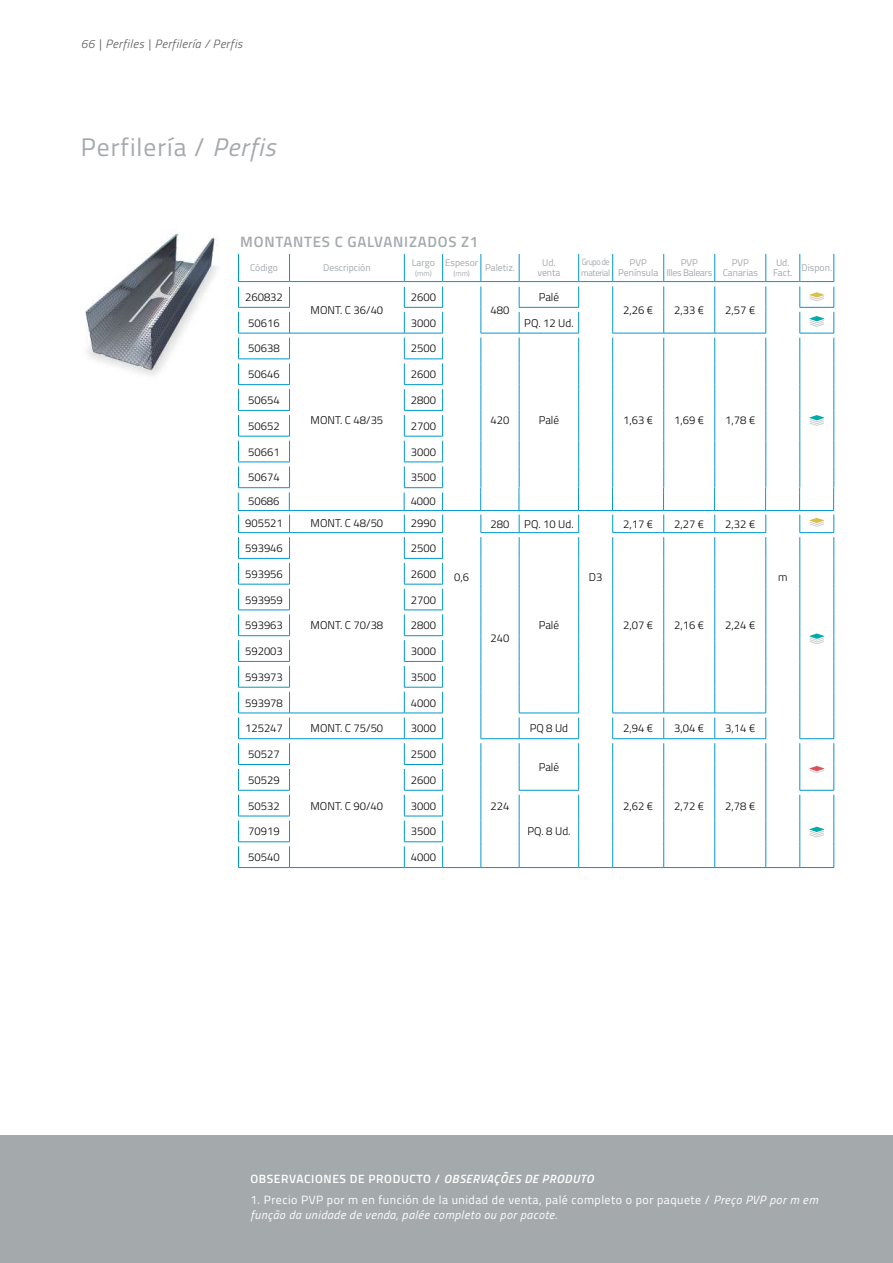
<style>
.page{position:relative;width:893px;height:1263px;background:#fff}
.page>*{position:absolute;margin:0;border:0;box-sizing:border-box;transform-origin:0 0}
.t1{font:25.5px "Titillium Web";letter-spacing:.04em;color:#a4a9ac}
.t2{font:600 15px "Titillium Web";letter-spacing:.05em;color:#a4a9ac}
.t3{font:12px/14.4px "Titillium Web";letter-spacing:.04em;color:#fff}
.t4{font:600 12px "Titillium Web";letter-spacing:.05em;color:#fff}
.t5{font:italic 300 12px "Titillium Web";letter-spacing:.04em;color:#575358}
.t6{font:300 11.25px "Titillium Web";color:#000}
.t7{font:9.75px/10.5px "Titillium Web";color:#a4a9ac;text-align:center}
.t8{font:9.75px/10.5px "Titillium Web";letter-spacing:-.03em;color:#a4a9ac;text-align:center}
.t9{font:9px/10.5px "Titillium Web";letter-spacing:-.04em;color:#a4a9ac;scale:.9 1}
.t10{font:7.5px "Titillium Web";color:#a4a9ac}
.s1{font-style:italic}
</style>
<div class="page">
<div style="left:0;top:1135px;width:893px;height:128px;background:#a4a9ac"></div>
<hr style="left:290px;top:867px;width:114px;height:1px;background:#0098cd">
<hr style="left:481px;top:867px;width:38px;height:1px;background:#0098cd">
<hr style="left:800px;top:867px;width:34px;height:1px;background:#0098cd">
<hr style="left:238px;top:867px;width:52px;height:1px;background:#0098cd">
<hr style="left:404px;top:867px;width:39px;height:1px;background:#0098cd">
<hr style="left:613px;top:867px;width:51px;height:1px;background:#0098cd">
<hr style="left:664px;top:867px;width:51px;height:1px;background:#0098cd">
<hr style="left:715px;top:867px;width:51px;height:1px;background:#0098cd">
<hr style="left:519px;top:867px;width:60px;height:1px;background:#0098cd">
<hr style="left:579px;top:867px;width:34px;height:1px;background:#0098cd">
<hr style="left:766px;top:867px;width:34px;height:1px;background:#0098cd">
<hr style="left:443px;top:867px;width:38px;height:1px;background:#0098cd">
<img style="left:85px;top:233px;width:132px;height:142px">
<svg style="left:238px;top:254px;width:597px;height:613px"></svg>
<p class="t5" style="left:81px;top:35px;width:163px">66 | Perfiles | Perfilería / Perfis</p>
<h1 class="t1" style="left:81px;top:129px;width:196px">Perfilería / <span class="s1">Perfis</span></h1>
<h2 class="t2" style="left:240px;top:230px;width:240px">MONTANTES C GALVANIZADOS Z1</h2>
<p class="t7" style="left:250px;top:262px;width:29px">Código</p>
<p class="t7" style="left:323px;top:262px;width:49px">Descripción</p>
<p class="t7" style="left:412px;top:257px;width:25px">Largo</p>
<p class="t10" style="left:415px;top:268px;width:18px">(mm)</p>
<p class="t7" style="left:485px;top:262px;width:31px">Paletiz.</p>
<p class="t7" style="left:537px;top:257px;width:25px">Ud. venta</p>
<p class="t9" style="left:581px;top:257px;width:34px">Grupo de material</p>
<p class="t7" style="left:618px;top:257px;width:42px">PVP<br>Península</p>
<p class="t8" style="left:666px;top:257px;width:47px">PVP<br>Illes Balears</p>
<p class="t7" style="left:723px;top:257px;width:37px">PVP<br>Canarias</p>
<p class="t7" style="left:773px;top:257px;width:21px">Ud.<br>Fact.</p>
<p class="t7" style="left:801px;top:262px;width:32px">Dispon.</p>
<p class="t7" style="left:445px;top:257px;width:35px">Espesor</p>
<p class="t10" style="left:453px;top:268px;width:18px">(mm)</p>
<p class="t6" style="left:245px;top:289px;width:39px">260832</p>
<p class="t6" style="left:411px;top:289px;width:27px">2600</p>
<p class="t6" style="left:539px;top:289px;width:22px">Palé</p>
<p class="t6" style="left:311px;top:302px;width:74px">MONT. C 36/40</p>
<p class="t6" style="left:491px;top:302px;width:20px">480</p>
<p class="t6" style="left:623px;top:302px;width:32px">2,26 €</p>
<p class="t6" style="left:674px;top:302px;width:32px">2,33 €</p>
<p class="t6" style="left:725px;top:302px;width:32px">2,57 €</p>
<p class="t6" style="left:248px;top:315px;width:33px">50616</p>
<p class="t6" style="left:411px;top:315px;width:27px">3000</p>
<p class="t6" style="left:524px;top:315px;width:51px">PQ. 12 Ud.</p>
<p class="t6" style="left:248px;top:340px;width:33px">50638</p>
<p class="t6" style="left:411px;top:340px;width:27px">2500</p>
<p class="t6" style="left:248px;top:366px;width:33px">50646</p>
<p class="t6" style="left:411px;top:366px;width:27px">2600</p>
<p class="t6" style="left:248px;top:392px;width:33px">50654</p>
<p class="t6" style="left:411px;top:392px;width:27px">2800</p>
<p class="t6" style="left:248px;top:418px;width:33px">50652</p>
<p class="t6" style="left:411px;top:418px;width:27px">2700</p>
<p class="t6" style="left:248px;top:443px;width:33px">50661</p>
<p class="t6" style="left:411px;top:443px;width:27px">3000</p>
<p class="t6" style="left:248px;top:469px;width:33px">50674</p>
<p class="t6" style="left:411px;top:469px;width:27px">3500</p>
<p class="t6" style="left:245px;top:515px;width:39px">905521</p>
<p class="t6" style="left:311px;top:515px;width:74px">MONT. C 48/50</p>
<p class="t6" style="left:411px;top:515px;width:27px">2990</p>
<p class="t6" style="left:491px;top:516px;width:20px">280</p>
<p class="t6" style="left:524px;top:516px;width:51px">PQ. 10 Ud.</p>
<p class="t6" style="left:623px;top:516px;width:32px">2,17 €</p>
<p class="t6" style="left:674px;top:516px;width:32px">2,27 €</p>
<p class="t6" style="left:725px;top:516px;width:32px">2,32 €</p>
<p class="t6" style="left:245px;top:540px;width:39px">593946</p>
<p class="t6" style="left:311px;top:412px;width:74px">MONT. C 48/35</p>
<p class="t6" style="left:491px;top:412px;width:20px">420</p>
<p class="t6" style="left:539px;top:412px;width:22px">Palé</p>
<p class="t6" style="left:623px;top:412px;width:32px">1,63 €</p>
<p class="t6" style="left:674px;top:412px;width:32px">1,69 €</p>
<p class="t6" style="left:725px;top:412px;width:32px">1,78 €</p>
<p class="t6" style="left:248px;top:493px;width:33px">50686</p>
<p class="t6" style="left:411px;top:493px;width:27px">4000</p>
<p class="t6" style="left:411px;top:540px;width:27px">2500</p>
<p class="t6" style="left:245px;top:566px;width:39px">593956</p>
<p class="t6" style="left:411px;top:566px;width:27px">2600</p>
<p class="t6" style="left:245px;top:591px;width:39px">593959</p>
<p class="t6" style="left:411px;top:591px;width:27px">2700</p>
<p class="t6" style="left:245px;top:617px;width:39px">593963</p>
<p class="t6" style="left:411px;top:617px;width:27px">2800</p>
<p class="t6" style="left:245px;top:643px;width:39px">592003</p>
<p class="t6" style="left:411px;top:643px;width:27px">3000</p>
<p class="t6" style="left:245px;top:669px;width:39px">593973</p>
<p class="t6" style="left:411px;top:669px;width:27px">3500</p>
<p class="t6" style="left:245px;top:694px;width:39px">593978</p>
<p class="t6" style="left:411px;top:694px;width:27px">4000</p>
<p class="t6" style="left:245px;top:720px;width:39px">125247</p>
<p class="t6" style="left:311px;top:720px;width:74px">MONT. C 75/50</p>
<p class="t6" style="left:411px;top:720px;width:27px">3000</p>
<p class="t6" style="left:530px;top:720px;width:40px">PQ 8 Ud</p>
<p class="t6" style="left:623px;top:720px;width:32px">2,94 €</p>
<p class="t6" style="left:674px;top:720px;width:32px">3,04 €</p>
<p class="t6" style="left:725px;top:720px;width:32px">3,14 €</p>
<p class="t6" style="left:248px;top:746px;width:33px">50527</p>
<p class="t6" style="left:589px;top:569px;width:15px">D3</p>
<p class="t6" style="left:454px;top:569px;width:16px">0,6</p>
<p class="t6" style="left:539px;top:617px;width:22px">Palé</p>
<p class="t6" style="left:623px;top:617px;width:32px">2,07 €</p>
<p class="t6" style="left:674px;top:617px;width:32px">2,16 €</p>
<p class="t6" style="left:725px;top:617px;width:32px">2,24 €</p>
<p class="t6" style="left:311px;top:617px;width:74px">MONT. C 70/38</p>
<p class="t6" style="left:491px;top:630px;width:20px">240</p>
<p class="t6" style="left:411px;top:746px;width:27px">2500</p>
<p class="t6" style="left:539px;top:759px;width:22px">Palé</p>
<p class="t6" style="left:248px;top:772px;width:33px">50529</p>
<p class="t6" style="left:411px;top:772px;width:27px">2600</p>
<p class="t6" style="left:248px;top:797px;width:33px">50532</p>
<p class="t6" style="left:411px;top:797px;width:27px">3000</p>
<p class="t6" style="left:248px;top:823px;width:33px">70919</p>
<p class="t6" style="left:411px;top:823px;width:27px">3500</p>
<p class="t6" style="left:527px;top:823px;width:45px">PQ. 8 Ud.</p>
<p class="t6" style="left:248px;top:849px;width:33px">50540</p>
<p class="t6" style="left:411px;top:849px;width:27px">4000</p>
<p class="t6" style="left:311px;top:797px;width:74px">MONT. C 90/40</p>
<p class="t6" style="left:491px;top:797px;width:20px">224</p>
<p class="t6" style="left:623px;top:797px;width:32px">2,62 €</p>
<p class="t6" style="left:674px;top:797px;width:32px">2,72 €</p>
<p class="t6" style="left:725px;top:797px;width:32px">2,78 €</p>
<p class="t6" style="left:778px;top:569px;width:11px">m</p>
<p class="t4" style="left:250px;top:1170px;width:345px">OBSERVACIONES DE PRODUCTO / <span class="s1">OBSERVAÇÕES DE PRODUTO</span></p>
<p class="t3" style="left:250px;top:1192px;width:569px">1. Precio PVP por m en función de la unidad de venta, palé completo o por paquete / <span class="s1">Preço PVP por m em função da unidade de venda, palée completo ou por pacote.</span></p>
</div>
